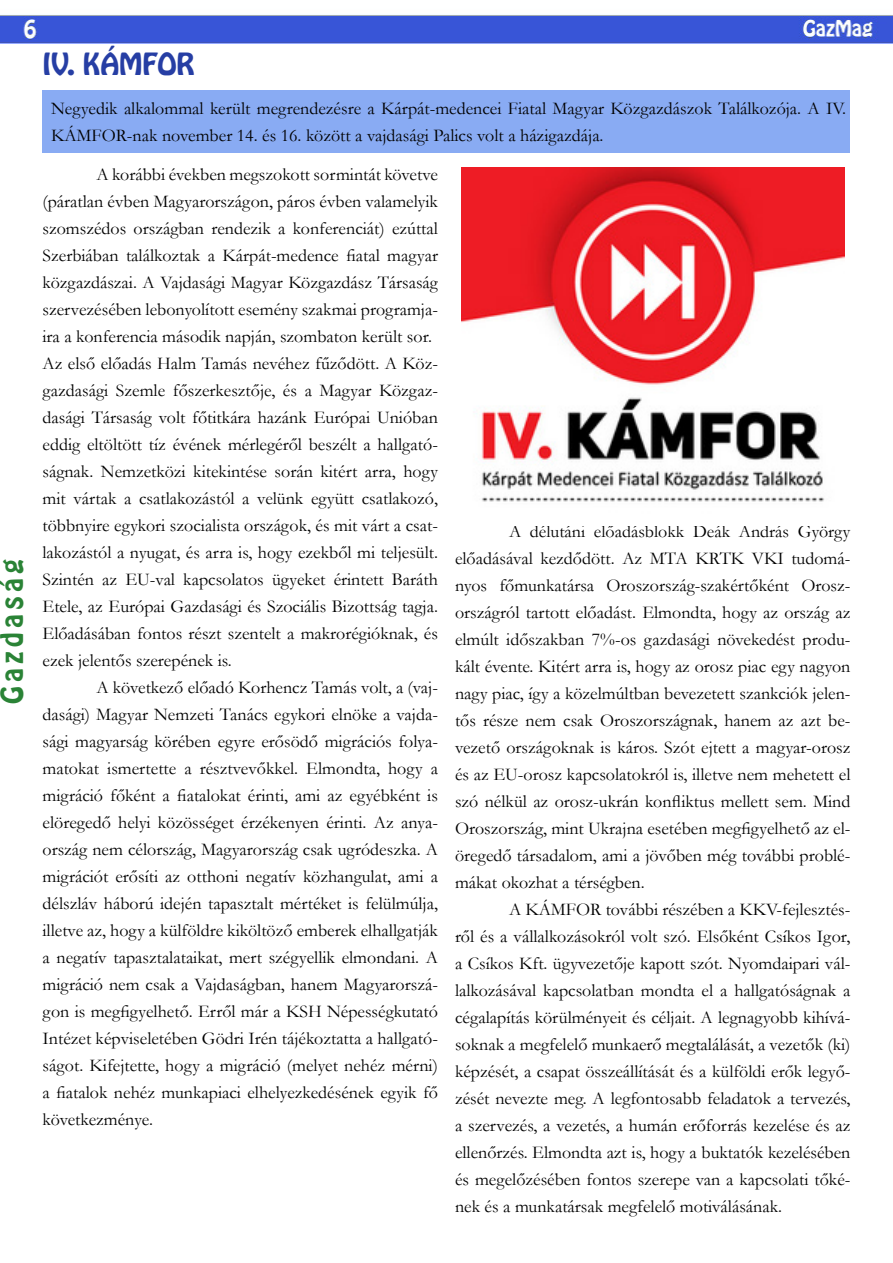
<style>
.page{position:relative;width:893px;height:1263px;background:#fff}
.page>*{position:absolute;margin:0;border:0;box-sizing:border-box;transform-origin:0 0}
.t1{font:27px "Hobo Std Shady";color:#263ea4}
.t2{font:27px "Hobo Std";letter-spacing:.15em;color:#2a8336}
.t3{font:18px/27px "Garamond";color:#000;text-align:justify}
</style>
<div class="page">
<img style="left:0;top:15px;width:893px;height:29px">
<div style="left:43px;top:90px;width:807px;height:63px;background:#89abf3"></div>
<img style="left:461px;top:168px;width:383px;height:334px">
<h1 class="t2" style="left:-7px;top:704px;width:146px;rotate:-90deg">Gazdaság</h1>
<h1 class="t1" style="left:43px;top:45px;width:154px">IV. KÁMFOR</h1>
<p class="t3" style="left:51px;top:94px;width:797px">Negyedik alkalommal került megrendezésre a Kárpát-medencei Fiatal Magyar Közgazdászok Találkozója. A IV.<br>KÁMFOR-nak november 14. és 16. között a vajdasági Palics volt a házigazdája.</p>
<p class="t3" style="left:43px;top:160px;width:397px;text-align:left;text-indent:54px">A korábbi években megszokott sormintát követve (páratlan évben Magyarországon, páros évben valamelyik szomszédos országban rendezik a konferenciát) ezúttal Szerbiában találkoztak a Kárpát-medence fiatal magyar közgazdászai. A Vajdasági Magyar Közgazdász Társaság szervezésében lebonyolított esemény szakmai programja&shy;ira a konferencia második napján, szombaton került sor.<br>Az első előadás Halm Tamás nevéhez fűződött. A Köz&shy;gazdasági Szemle főszerkesztője, és a Magyar Közgaz&shy;dasági Társaság volt főtitkára hazánk Európai Unióban eddig eltöltött tíz évének mérlegéről beszélt a hallgató&shy;ságnak. Nemzetközi kitekintése során kitért arra, hogy mit vártak a csatlakozástól a velünk együtt csatlakozó, többnyire egykori szocialista országok, és mit várt a csat&shy;lakozástól a nyugat, és arra is, hogy ezekből mi teljesült.<br>Szintén az EU-val kapcsolatos ügyeket érintett Baráth Etele, az Európai Gazdasági és Szociális Bizottság tagja.<br>Előadásában fontos részt szentelt a makrorégióknak, és ezek jelentős szerepének is.</p>
<p class="t3" style="left:43px;top:673px;width:397px;text-indent:54px">A következő előadó Korhencz Tamás volt, a (vaj&shy;dasági) Magyar Nemzeti Tanács egykori elnöke a vajda&shy;sági magyarság körében egyre erősödő migrációs folya&shy;matokat ismertette a résztvevőkkel. Elmondta, hogy a migráció főként a fiatalokat érinti, ami az egyébként is elöregedő helyi közösséget érzékenyen érinti. Az anya&shy;ország nem célország, Magyarország csak ugródeszka. A migrációt erősíti az otthoni negatív közhangulat, ami a délszláv háború idején tapasztalt mértéket is felülmúlja, illetve az, hogy a külföldre kiköltöző emberek elhallgatják a negatív tapasztalataikat, mert szégyellik elmondani. A migráció nem csak a Vajdaságban, hanem Magyarorszá&shy;gon is megfigyelhető. Erről már a KSH Népességkutató Intézet képviseletében Gödri Irén tájékoztatta a hallgató&shy;ságot. Kifejtette, hogy a migráció (melyet nehéz mérni) a fiatalok nehéz munkapiaci elhelyezkedésének egyik fő következménye.</p>
<p class="t3" style="left:455px;top:517px;width:397px;text-indent:54px">A délutáni előadásblokk Deák András György előadásával kezdődött. Az MTA KRTK VKI tudomá&shy;nyos főmunkatársa Oroszország-szakértőként Orosz&shy;országról tartott előadást. Elmondta, hogy az ország az elmúlt időszakban 7%-os gazdasági növekedést produ&shy;kált évente. Kitért arra is, hogy az orosz piac egy nagyon nagy piac, így a közelmúltban bevezetett szankciók jelen&shy;tős része nem csak Oroszországnak, hanem az azt be&shy;vezető országoknak is káros. Szót ejtett a magyar-orosz és az EU-orosz kapcsolatokról is, illetve nem mehetett el szó nélkül az orosz-ukrán konfliktus mellett sem. Mind Oroszország, mint Ukrajna esetében megfigyelhető az el&shy;öregedő társadalom, ami a jövőben még további problé&shy;mákat okozhat a térségben.</p>
<p class="t3" style="left:455px;top:895px;width:397px;text-indent:54px">A KÁMFOR további részében a KKV-fejlesztés&shy;ről és a vállalkozásokról volt szó. Elsőként Csíkos Igor, a Csíkos Kft. ügyvezetője kapott szót. Nyomdaipari vál&shy;lalkozásával kapcsolatban mondta el a hallgatóságnak a cégalapítás körülményeit és céljait. A legnagyobb kihívá&shy;soknak a megfelelő munkaerő megtalálását, a vezetők (ki) képzését, a csapat összeállítását és a külföldi erők legyő&shy;zését nevezte meg. A legfontosabb feladatok a tervezés, a szervezés, a vezetés, a humán erőforrás kezelése és az ellenőrzés. Elmondta azt is, hogy a buktatók kezelésében és megelőzésében fontos szerepe van a kapcsolati tőké&shy;nek és a munkatársak megfelelő motiválásának.</p>
</div>
